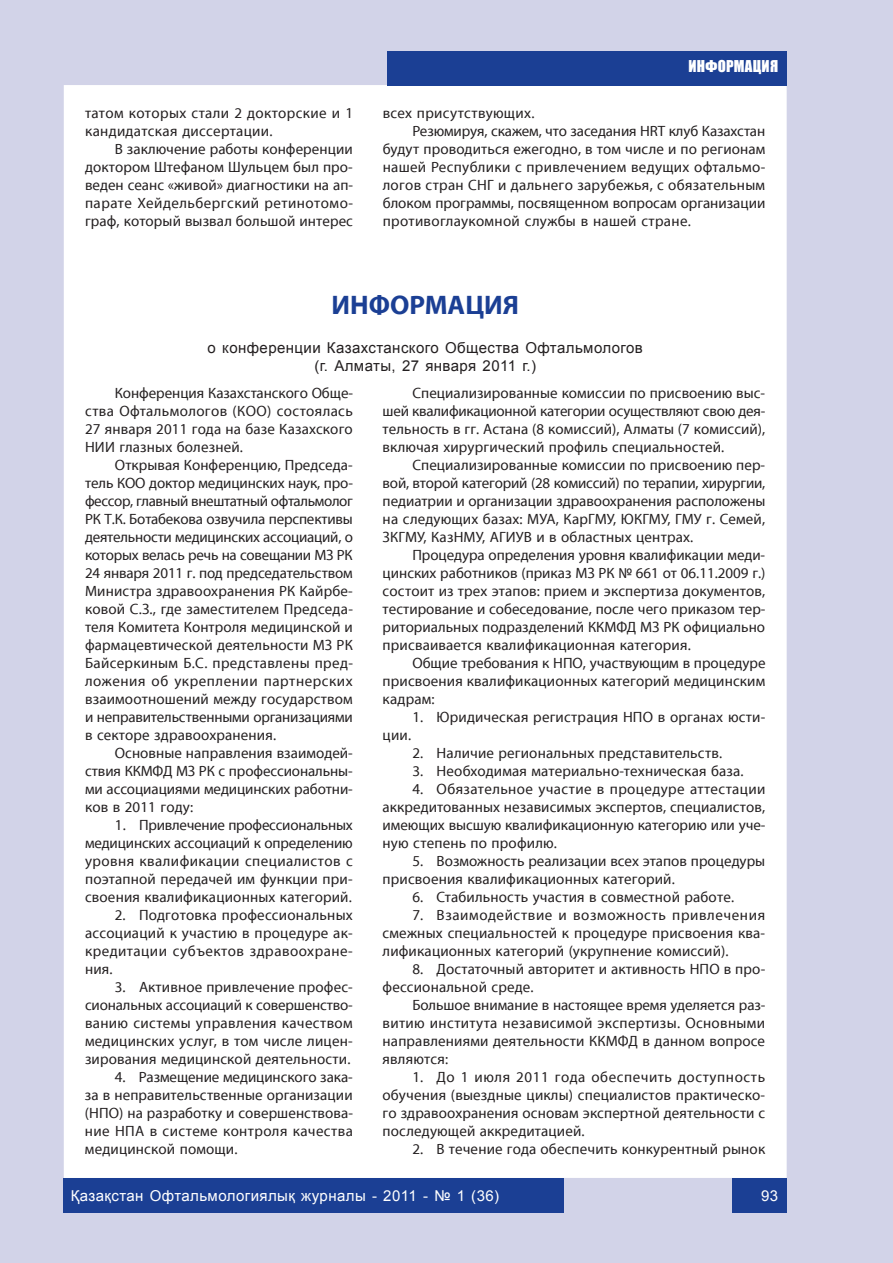
<style>
.page{position:relative;width:893px;height:1263px;background:#fff}
.page>*{position:absolute;margin:0;border:0;box-sizing:border-box;transform-origin:0 0}
.t1{font:27px "SM Myriad Pro Bold";color:#1b3f94}
.t2{font:15px/18px "SM Myriad Pro Regular";letter-spacing:.01em;color:#231f20;text-align:justify}
.t3{font:15px/18px "Arial";letter-spacing:.03em;color:#231f20;text-align:center}
.t4{font:15px "Arial";letter-spacing:.03em;color:#fff}
.t5{font:15px "SM Myriad Pro Regular";letter-spacing:-.01em;color:#231f20}
.t6{font:15px "Impact";letter-spacing:.02em;color:#fff}
</style>
<div class="page">
<div style="left:1px;top:1px;width:891px;height:83px;background:#d2d3e8"></div>
<div style="left:0;top:0;width:893px;height:85px;border:2px solid #d2d3e8"></div>
<div style="left:1px;top:1179px;width:891px;height:83px;background:#d2d3e8"></div>
<div style="left:0;top:1178px;width:893px;height:85px;border:2px solid #d2d3e8"></div>
<div style="left:1px;top:1px;width:62px;height:1261px;background:#d2d3e8"></div>
<div style="left:0;top:0;width:64px;height:1263px;border:2px solid #d2d3e8"></div>
<div style="left:787px;top:1px;width:105px;height:1261px;background:#d2d3e8"></div>
<div style="left:787px;top:0;width:106px;height:1263px;border:2px solid #d2d3e8"></div>
<div style="left:63px;top:1179px;width:500px;height:34px;background:#1b3f94"></div>
<div style="left:732px;top:1179px;width:55px;height:34px;background:#1b3f94"></div>
<div style="left:387px;top:51px;width:400px;height:34px;background:#1b3f94"></div>
<p class="t2" style="left:85px;top:103px;width:269px">татом которых стали 2 докторские и 1 кандидатская диссертации.</p>
<p class="t2" style="left:85px;top:139px;width:270px;text-indent:30px">В заключение работы конференции доктором Штефаном Шульцем был про&shy;веден сеанс «живой» диагностики на ап&shy;парате Хейдельбергский ретинотомо&shy;граф, который вызвал большой интерес</p>
<p class="t6" style="left:652px;top:54px;width:128px">обзор литературы</p>
<p class="t6" style="left:688px;top:54px;width:91px">информация</p>
<p class="t2" style="left:383px;top:103px;width:153px">всех присутствующих.</p>
<p class="t5" style="left:412px;top:121px;width:354px">Резюмируя, скажем, что заседания HRT клуб Казахстан</p>
<p class="t2" style="left:383px;top:139px;width:384px">будут проводиться ежегодно, в том числе и по регионам</p>
<p class="t2" style="left:383px;top:157px;width:384px">нашей Республики с привлечением ведущих офтальмо-</p>
<p class="t2" style="left:383px;top:175px;width:384px">логов стран СНГ и дальнего зарубежья, с обязательным</p>
<p class="t2" style="left:383px;top:193px;width:384px">блоком программы, посвященном вопросам организации</p>
<p class="t2" style="left:383px;top:211px;width:310px">противоглаукомной службы в нашей стране.</p>
<h1 class="t1" style="left:332px;top:289px;width:187px">ИНФОРМАЦИЯ</h1>
<p class="t3" style="left:208px;top:339px;width:437px">о конференции Казахстанского Общества Офтальмологов (г. Алматы, 27 января 2011 г.)</p>
<p class="t2" style="left:85px;top:384px;width:270px;text-indent:30px">Конференция Казахстанского Обще&shy;ства Офтальмологов (КОО) состоялась 27 января 2011 года на базе Казахского НИИ глазных болезней.</p>
<p class="t2" style="left:85px;top:456px;width:269px;text-indent:30px">Открывая Конференцию, Председа&shy;тель КОО доктор медицинских наук, про&shy;фессор, главный внештатный офтальмолог РК Т.К. Ботабекова озвучила перспективы деятельности медицинских ассоциаций, о которых велась речь на совещании МЗ РК 24 января 2011 г. под председательством Министра здравоохранения РК Кайрбе&shy;ковой С.З., где заместителем Председа&shy;теля Комитета Контроля медицинской и фармацевтической деятельности МЗ РК Байсеркиным Б.С. представлены пред&shy;ложения об укреплении партнерских взаимоотношений между государством и неправительственными организациями в секторе здравоохранения.</p>
<p class="t2" style="left:85px;top:744px;width:269px;text-indent:30px">Основные направления взаимодей&shy;ствия ККМФД МЗ РК с профессиональны&shy;ми ассоциациями медицинских работни&shy;ков в 2011 году:</p>
<p class="t2" style="left:85px;top:816px;width:269px;text-indent:30px">1. Привлечение профессиональных медицинских ассоциаций к определению уровня квалификации специалистов с поэтапной передачей им функции при&shy;своения квалификационных категорий.</p>
<p class="t2" style="left:85px;top:906px;width:269px;text-indent:30px">2. Подготовка профессиональных ассоциаций к участию в процедуре ак&shy;кредитации субъектов здравоохране&shy;ния.</p>
<p class="t2" style="left:85px;top:978px;width:269px;text-indent:30px">3. Активное привлечение профес&shy;сиональных ассоциаций к совершенство&shy;ванию системы управления качеством медицинских услуг, в том числе лицен&shy;зирования медицинской деятельности.</p>
<p class="t2" style="left:85px;top:1068px;width:269px;text-indent:30px">4. Размещение медицинского зака&shy;за в неправительственные организации (НПО) на разработку и совершенствова&shy;ние НПА в системе контроля качества медицинской помощи.</p>
<p class="t2" style="left:383px;top:384px;width:384px;text-indent:30px">Специализированные комиссии по присвоению выс&shy;шей квалификационной категории осуществляют свою дея&shy;тельность в гг. Астана (8 комиссий), Алматы (7 комиссий), включая хирургический профиль специальностей.</p>
<p class="t2" style="left:383px;top:456px;width:384px;text-indent:30px">Специализированные комиссии по присвоению пер&shy;вой, второй категорий (28 комиссий) по терапии, хирургии, педиатрии и организации здравоохранения расположены на следующих базах: МУА, КарГМУ, ЮКГМУ, ГМУ г. Семей, ЗКГМУ, КазНМУ, АГИУВ и в областных центрах.</p>
<p class="t2" style="left:383px;top:546px;width:384px;text-indent:30px">Процедура определения уровня квалификации меди&shy;цинских работников (приказ МЗ РК № 661 от 06.11.2009 г.) состоит из трех этапов: прием и экспертиза документов, тестирование и собеседование, после чего приказом тер&shy;риториальных подразделений ККМФД МЗ РК официально присваивается квалификационная категория.</p>
<p class="t2" style="left:383px;top:654px;width:384px;text-indent:30px">Общие требования к НПО, участвующим в процедуре присвоения квалификационных категорий медицинским кадрам:</p>
<p class="t2" style="left:412px;top:708px;width:354px">1. Юридическая регистрация НПО в органах юсти-</p>
<p class="t2" style="left:383px;top:726px;width:30px">ции.</p>
<p class="t2" style="left:412px;top:744px;width:311px">2. Наличие региональных представительств.</p>
<p class="t2" style="left:412px;top:762px;width:333px">3. Необходимая материально-техническая база.</p>
<p class="t2" style="left:383px;top:780px;width:384px;text-indent:30px">4. Обязательное участие в процедуре аттестации аккредитованных независимых экспертов, специалистов, имеющих высшую квалификационную категорию или уче&shy;ную степень по профилю.</p>
<p class="t2" style="left:383px;top:852px;width:384px;text-indent:30px">5. Возможность реализации всех этапов процедуры присвоения квалификационных категорий.</p>
<p class="t2" style="left:412px;top:888px;width:323px">6. Стабильность участия в совместной работе.</p>
<p class="t2" style="left:383px;top:906px;width:384px;text-indent:30px">7. Взаимодействие и возможность привлечения смежных специальностей к процедуре присвоения ква&shy;лификационных категорий (укрупнение комиссий).</p>
<p class="t2" style="left:383px;top:960px;width:384px;text-indent:30px">8. Достаточный авторитет и активность НПО в про&shy;фессиональной среде.</p>
<p class="t2" style="left:383px;top:996px;width:384px;text-indent:30px">Большое внимание в настоящее время уделяется раз&shy;витию института независимой экспертизы. Основными направлениями деятельности ККМФД в данном вопросе являются:</p>
<p class="t2" style="left:383px;top:1068px;width:384px;text-indent:30px">1. До 1 июля 2011 года обеспечить доступность обучения (выездные циклы) специалистов практическо&shy;го здравоохранения основам экспертной деятельности с последующей аккредитацией.</p>
<p class="t2" style="left:412px;top:1140px;width:354px">2. В течение года обеспечить конкурентный рынок</p>
<p class="t4" style="left:71px;top:1186px;width:430px">Қазақстан Офтальмологиялық журналы - 2011 - № 1 (36)</p>
<p class="t4" style="left:761px;top:1186px;width:19px">93</p>
</div>
